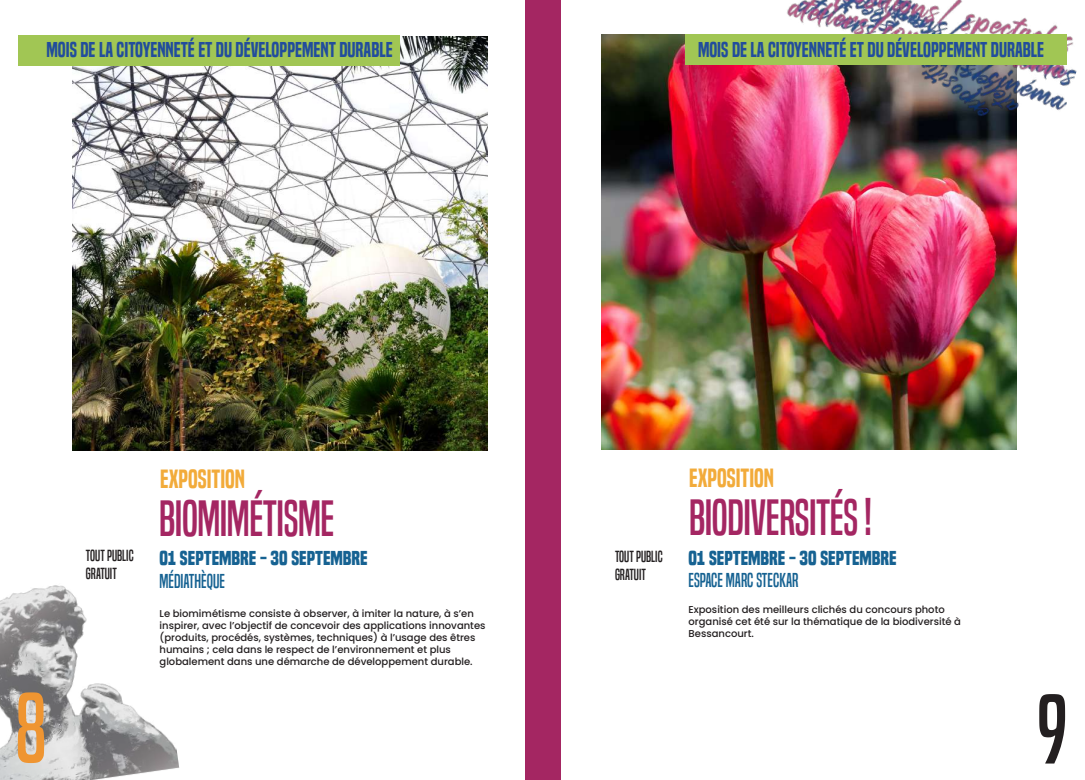
<style>
.page{position:relative;width:1085px;height:780px;background:#fff}
.page>*{position:absolute;margin:0;border:0;box-sizing:border-box;transform-origin:0 0}
.t1{font:90.12px "Built Titling Rg";color:#ef9531}
.t2{font:90.12px "Built Titling Rg";color:#231f20}
.t3{font:47.5px "Built Titling Rg";letter-spacing:-.01em;color:#a42662}
.t4{font:24.5px "Built Titling Sb";color:#f2ab3a}
.t5{font:20px "Built Titling Sb";color:#224d9c}
.t6{font:700 18.75px "Built Titling Rg";color:#166292}
.t7{font:18.75px "Built Titling Rg";color:#166292}
.t8{font:15px/18px "Built Titling Rg";color:#231f20}
.t9{font:500 10px/12px "Poppins";color:#231f20}
</style>
<div class="page">
<img style="left:0;top:585px;width:180px;height:195px">
<img style="left:73px;top:36px;width:414px;height:415px">
<img style="left:601px;top:35px;width:415px;height:414px">
<div style="left:524px;top:0;width:36px;height:780px;background:#a42662"></div>
<img style="left:765px;top:0;width:312px;height:149px">
<div style="left:18px;top:36px;width:382px;height:30px;background:#a1c654"></div>
<div style="left:685px;top:35px;width:382px;height:30px;background:#a1c654"></div>
<h3 class="t5" style="left:46px;top:38px;width:347px">MOIS DE LA CITOYENNETÉ ET DU DÉVELOPPEMENT DURABLE</h3>
<h3 class="t5" style="left:698px;top:38px;width:347px">MOIS DE LA CITOYENNETÉ ET DU DÉVELOPPEMENT DURABLE</h3>
<h3 class="t4" style="left:160px;top:464px;width:86px">EXPOSITION</h3>
<h2 class="t3" style="left:159px;top:490px;width:177px">BIOMIMÉTISME</h2>
<h3 class="t4" style="left:689px;top:463px;width:86px">EXPOSITION</h3>
<h2 class="t3" style="left:689px;top:489px;width:184px">BIODIVERSITÉS !</h2>
<h3 class="t8" style="left:86px;top:546px;width:49px">TOUT PUBLIC<br>GRATUIT</h3>
<h3 class="t6" style="left:159px;top:547px;width:210px">01 SEPTEMBRE - 30 SEPTEMBRE</h3>
<h3 class="t7" style="left:159px;top:570px;width:67px">MÉDIATHÈQUE</h3>
<h3 class="t8" style="left:615px;top:547px;width:49px">TOUT PUBLIC<br>GRATUIT</h3>
<h3 class="t6" style="left:688px;top:546px;width:210px">01 SEPTEMBRE - 30 SEPTEMBRE</h3>
<h3 class="t7" style="left:688px;top:569px;width:111px">ESPACE MARC STECKAR</h3>
<p class="t9" style="left:159px;top:607px;width:327px">Le biomimétisme consiste à observer, à imiter la nature, à s’en inspirer, avec l’objectif de concevoir des applications innovantes (produits, procédés, systèmes, techniques) à l’usage des êtres humains ; cela dans le respect de l’environnement et plus globalement dans une démarche de développement durable.</p>
<p class="t9" style="left:688px;top:603px;width:274px">Exposition des meilleurs clichés du concours photo organisé cet été sur la thématique de la biodiversité à<br>Bessancourt.</p>
<h1 class="t1" style="left:16px;top:675px;width:32px">8</h1>
<h1 class="t2" style="left:1036px;top:676px;width:32px">9</h1>
</div>
